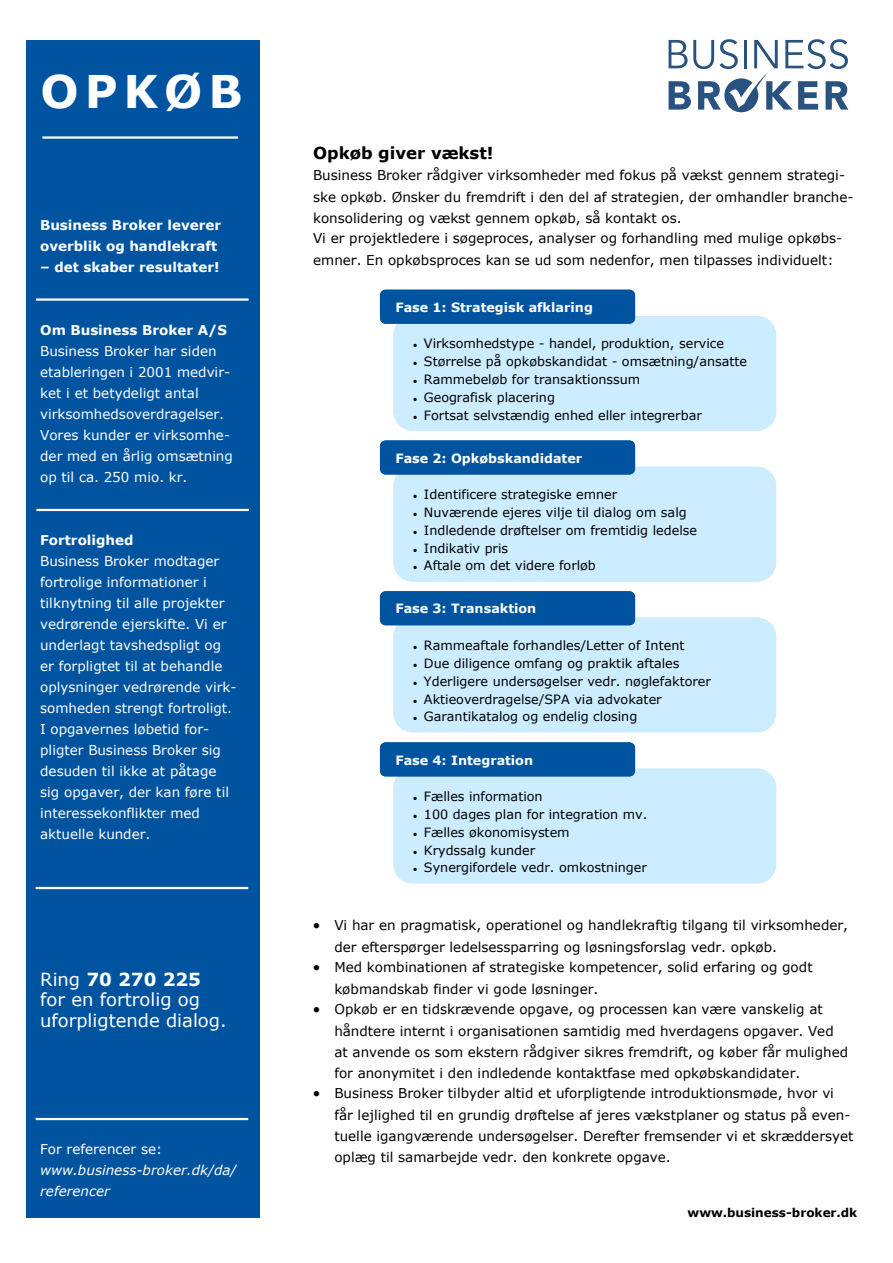
<style>
.page{position:relative;width:893px;height:1263px;background:#fff}
.page>*{position:absolute;margin:0;border:0;box-sizing:border-box;transform-origin:0 0}
.t1{font:700 45px "Verdana";letter-spacing:.135em;color:#fff}
.t2{font:18px/21px "Verdana";color:#fff}
.t3{font:700 16.5px "Verdana";color:#000}
.t4{font:13.5px/21.1px "Verdana";color:#000}
.t5{font:13.5px/21px "Verdana";color:#fff}
.t6{font:700 13.5px/20.9px "Verdana";color:#fff}
.t7{font:italic 13.5px/21px "Verdana";color:#fff}
.t8{font:12.75px "Verdana";color:#000}
.t9{font:700 12.75px "Verdana";color:#fff}
.t10{font:700 12px "Verdana";color:#000}
.s1{font-weight:700}
.s2{font-style:normal}
</style>
<div class="page">
<div style="left:26px;top:40px;width:234px;height:1178px;background:#00549f"></div>
<hr style="left:42px;top:136px;width:196px;height:3px;background:#fff">
<hr style="left:36px;top:298px;width:213px;height:3px;background:#fff">
<hr style="left:36px;top:509px;width:213px;height:2px;background:#fff">
<hr style="left:36px;top:887px;width:212px;height:2px;background:#fff">
<svg style="left:380px;top:290px;width:396px;height:141px;background:#b1d6f0"></svg>
<svg style="left:380px;top:440px;width:396px;height:141px;background:#b0d5ef"></svg>
<svg style="left:380px;top:591px;width:396px;height:141px;background:#b0d6ef"></svg>
<svg style="left:380px;top:742px;width:396px;height:141px;background:#b0d5ef"></svg>
<hr style="left:36px;top:1118px;width:212px;height:2px;background:#fff">
<svg style="left:669px;top:39px;width:179px;height:73px"></svg>
<p class="t1" style="left:41px;top:60px;width:204px">OPKØB</p>
<p class="t6" style="left:40px;top:215px;width:183px">Business Broker leverer overblik og handlekraft</p>
<p class="t6" style="left:40px;top:256px;width:181px">– det skaber resultater!</p>
<p class="t5" style="left:40px;top:320px;width:194px"><span class="s1">Om Business Broker A/S<br></span>Business Broker har siden etableringen i 2001 medvir&shy;ket i et betydeligt antal virksomhedsoverdragelser.<br>Vores kunder er virksomhe&shy;der med en årlig omsætning op til ca. 250 mio. kr.</p>
<p class="t5" style="left:40px;top:530px;width:198px"><span class="s1">Fortrolighed<br></span>Business Broker modtager fortrolige informationer i tilknytning til alle projekter vedrørende ejerskifte. Vi er underlagt tavshedspligt og er forpligtet til at behandle oplysninger vedrørende virk&shy;somheden strengt fortroligt.<br>I opgavernes løbetid for&shy;pligter Business Broker sig desuden til ikke at påtage sig opgaver, der kan føre til interessekonflikter med aktuelle kunder.</p>
<p class="t2" style="left:40px;top:968px;width:188px">Ring <span class="s1">70 270 225 </span>for en fortrolig og uforpligtende dialog.</p>
<p class="t7" style="left:40px;top:1139px;width:198px"><span class="s2">For referencer se: </span>www.business-broker.dk/da/ referencer</p>
<p class="t3" style="left:313px;top:141px;width:182px">Opkøb giver vækst!</p>
<p class="t4" style="left:313px;top:165px;width:542px">Business Broker rådgiver virksomheder med fokus på vækst gennem strategi&shy;ske opkøb. Ønsker du fremdrift i den del af strategien, der omhandler branche&shy;konsolidering og vækst gennem opkøb, så kontakt os.<br>Vi er projektledere i søgeproces, analyser og forhandling med mulige opkøbs&shy;emner. En opkøbsproces kan se ud som nedenfor, men tilpasses individuelt:</p>
<p class="t9" style="left:395px;top:298px;width:199px">Fase 1: Strategisk afklaring</p>
<p class="t8" style="left:413px;top:335px;width:312px">• Virksomhedstype - handel, produktion, service</p>
<p class="t8" style="left:413px;top:353px;width:335px">• Størrelse på opkøbskandidat - omsætning/ansatte</p>
<p class="t8" style="left:413px;top:371px;width:229px">• Rammebeløb for transaktionssum</p>
<p class="t8" style="left:413px;top:389px;width:143px">• Geografisk placering</p>
<p class="t8" style="left:413px;top:406px;width:290px">• Fortsat selvstændig enhed eller integrerbar</p>
<p class="t9" style="left:395px;top:449px;width:188px">Fase 2: Opkøbskandidater</p>
<p class="t8" style="left:413px;top:486px;width:206px">• Identificere strategiske emner</p>
<p class="t8" style="left:413px;top:504px;width:275px">• Nuværende ejeres vilje til dialog om salg</p>
<p class="t8" style="left:413px;top:521px;width:285px">• Indledende drøftelser om fremtidig ledelse</p>
<p class="t8" style="left:413px;top:539px;width:96px">• Indikativ pris</p>
<p class="t8" style="left:413px;top:557px;width:184px">• Aftale om det videre forløb</p>
<p class="t9" style="left:395px;top:600px;width:142px">Fase 3: Transaktion</p>
<p class="t8" style="left:413px;top:637px;width:273px">• Rammeaftale forhandles/Letter of Intent</p>
<p class="t8" style="left:413px;top:654px;width:268px">• Due diligence omfang og praktik aftales</p>
<p class="t8" style="left:413px;top:672px;width:299px">• Yderligere undersøgelser vedr. nøglefaktorer</p>
<p class="t8" style="left:413px;top:690px;width:250px">• Aktieoverdragelse/SPA via advokater</p>
<p class="t8" style="left:413px;top:708px;width:226px">• Garantikatalog og endelig closing</p>
<p class="t9" style="left:395px;top:751px;width:139px">Fase 4: Integration</p>
<p class="t8" style="left:413px;top:788px;width:131px">• Fælles information</p>
<p class="t8" style="left:413px;top:805px;width:236px">• 100 dages plan for integration mv.</p>
<p class="t8" style="left:413px;top:823px;width:158px">• Fælles økonomisystem</p>
<p class="t8" style="left:413px;top:841px;width:123px">• Krydssalg kunder</p>
<p class="t8" style="left:413px;top:859px;width:235px">• Synergifordele vedr. omkostninger</p>
<p class="t4" style="left:334px;top:914px;width:515px;text-indent:-21px">• Vi har en pragmatisk, operationel og handlekraftig tilgang til virksomheder, der efterspørger ledelsessparring og løsningsforslag vedr. opkøb.</p>
<p class="t4" style="left:334px;top:956px;width:480px;line-height:21.6px;text-indent:-21px">• Med kombinationen af strategiske kompetencer, solid erfaring og godt købmandskab finder vi gode løsninger.</p>
<p class="t4" style="left:334px;top:998px;width:515px;text-indent:-21px">• Opkøb er en tidskrævende opgave, og processen kan være vanskelig at håndtere internt i organisationen samtidig med hverdagens opgaver. Ved at anvende os som ekstern rådgiver sikres fremdrift, og køber får mulighed for anonymitet i den indledende kontaktfase med opkøbskandidater.</p>
<p class="t4" style="left:334px;top:1082px;width:521px;text-indent:-21px">• Business Broker tilbyder altid et uforpligtende introduktionsmøde, hvor vi får lejlighed til en grundig drøftelse af jeres vækstplaner og status på even&shy;tuelle igangværende undersøgelser. Derefter fremsender vi et skræddersyet oplæg til samarbejde vedr. den konkrete opgave.</p>
<p class="t10" style="left:687px;top:1204px;width:171px">www.business-broker.dk</p>
</div>
